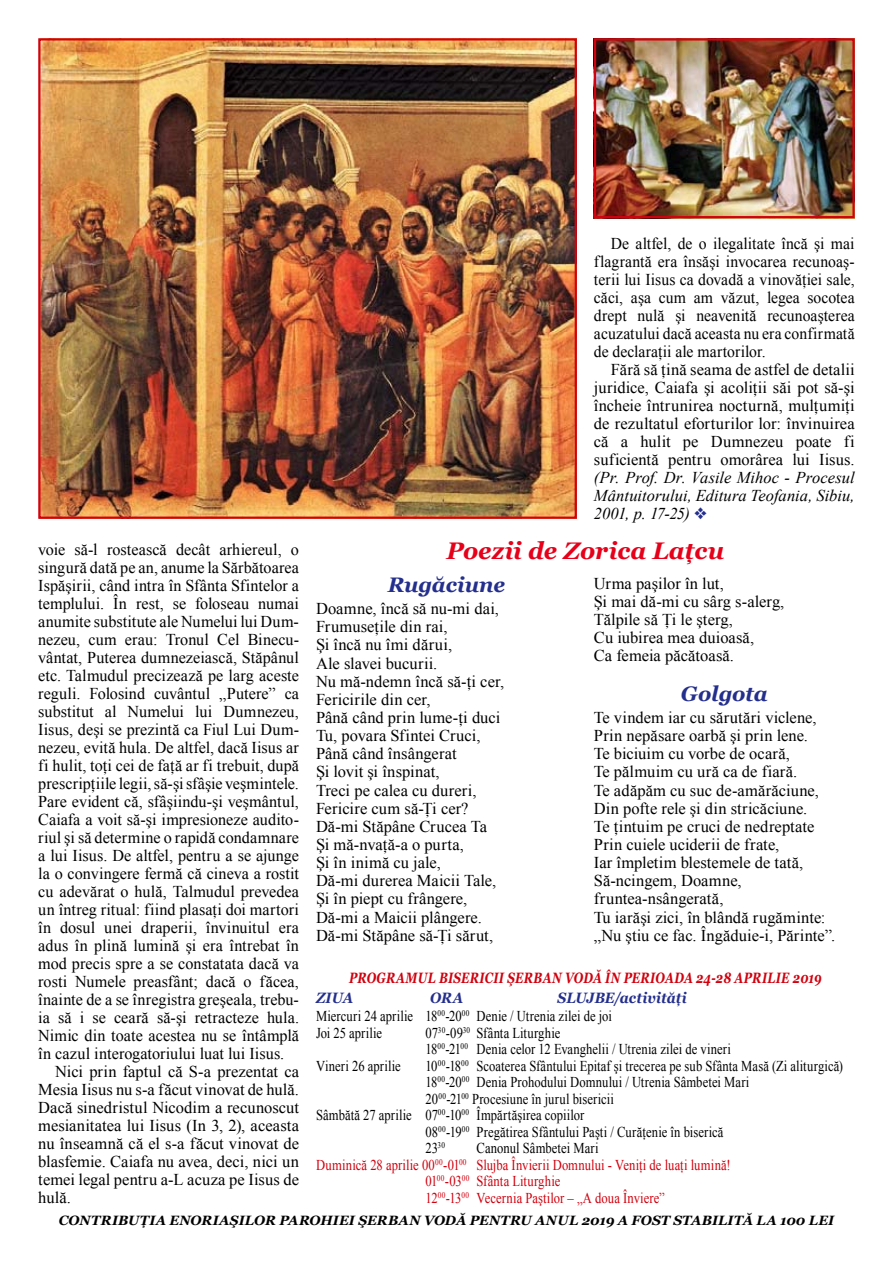
<style>
.page{position:relative;width:893px;height:1263px;background:#fff}
.page>*{position:absolute;margin:0;border:0;box-sizing:border-box;transform-origin:0 0}
.t1{font:italic 700 24px "Georgia";color:#e60019}
.t2{font:italic 700 21px "Georgia";letter-spacing:-.005em;color:#242f8d}
.t3{font:16.5px/18.1px "Times New Roman";letter-spacing:.005em;color:#000}
.t4{font:16.5px/18px "Times New Roman";letter-spacing:.005em;color:#000;text-align:justify;scale:.95 1}
.t5{font:italic 16.5px/18px "Times New Roman";color:#000;text-align:justify}
.t6{font:15px/16.5px "Times New Roman";letter-spacing:.005em;color:#000;scale:.84 1}
.t7{font:15px "Times New Roman";letter-spacing:.005em;color:#d1010e;scale:.84 1}
.t8{font:italic 700 15px "Georgia";letter-spacing:.01em;color:#d1010e;scale:.77 1}
.t9{font:italic 700 15px "Georgia";color:#242f8d;scale:.91 1}
.t10{font:italic 700 13.5px "Georgia";letter-spacing:.005em;color:#000}
.s1{color:#242f8d}
</style>
<div class="page">
<img style="left:41px;top:41px;width:533px;height:475px">
<div style="left:38px;top:38px;width:539px;height:481px;border:2px solid #d1010e"></div>
<img style="left:597px;top:41px;width:255px;height:174px">
<div style="left:594px;top:38px;width:261px;height:180px;border:2px solid #d1010e"></div>
<p class="t4" style="left:594px;top:234px;width:276px;text-indent:17px">De altfel, de o ilegalitate încă şi mai flagrantă era însăşi invocarea recunoaş&shy;terii lui Iisus ca dovadă a vinovăţiei sale, căci, aşa cum am văzut, legea socotea drept nulă şi neavenită recunoaşterea acuzatului dacă aceasta nu era confirmată de declaraţii ale martorilor.</p>
<p class="t3" style="left:594px;top:360px;width:262px;text-align:justify;text-indent:17px">Fără să ţină seama de astfel de detalii juridice, Caiafa şi acoliţii săi pot să-şi încheie întrunirea nocturnă, mulţumiţi de rezultatul eforturilor lor: învinuirea că a hulit pe Dumnezeu poate fi suficientă pentru omorârea lui Iisus.</p>
<p class="t5" style="left:594px;top:468px;width:262px">(Pr. Prof. Dr. Vasile Mihoc - Procesul Mântuitorului, Editura Teofania, Sibiu, 2001, p. 17-25) <span class="s1">❖</span></p>
<p class="t3" style="left:38px;top:540px;width:262px">voie să-l rostească decât arhiereul, o</p>
<h1 class="t1" style="left:447px;top:537px;width:279px">Poezii de Zorica Laţcu</h1>
<p class="t3" style="left:38px;top:558px;width:262px">singură dată pe an, anume la Sărbătoarea</p>
<p class="t3" style="left:38px;top:576px;width:262px">Ispăşirii, când intra în Sfânta Sfintelor a</p>
<p class="t3" style="left:38px;top:594px;width:262px">templului. În rest, se foloseau numai</p>
<p class="t3" style="left:38px;top:612px;width:262px">anumite substitute ale Numelui lui Dum-</p>
<p class="t3" style="left:38px;top:630px;width:262px">nezeu, cum erau: Tronul Cel Binecu-</p>
<p class="t3" style="left:38px;top:648px;width:262px">vântat, Puterea dumnezeiască, Stăpânul</p>
<p class="t3" style="left:38px;top:666px;width:262px">etc. Talmudul precizează pe larg aceste</p>
<p class="t3" style="left:38px;top:684px;width:262px">reguli. Folosind cuvântul „Putere” ca</p>
<p class="t3" style="left:38px;top:702px;width:262px">substitut al Numelui lui Dumnezeu,</p>
<p class="t3" style="left:38px;top:720px;width:262px">Iisus, deşi se prezintă ca Fiul Lui Dum-</p>
<p class="t3" style="left:38px;top:738px;width:262px">nezeu, evită hula. De altfel, dacă Iisus ar</p>
<p class="t3" style="left:38px;top:756px;width:262px">fi hulit, toţi cei de faţă ar fi trebuit, după</p>
<p class="t3" style="left:38px;top:774px;width:262px">prescripţiile legii, să-şi sfâşie veşmintele.</p>
<p class="t3" style="left:38px;top:792px;width:262px">Pare evident că, sfâşiindu-şi veşmântul,</p>
<p class="t3" style="left:38px;top:810px;width:262px">Caiafa a voit să‑şi impresioneze audito-</p>
<p class="t3" style="left:38px;top:828px;width:262px">riul şi să determine o rapidă condamnare</p>
<p class="t3" style="left:38px;top:846px;width:262px">a lui Iisus. De altfel, pentru a se ajunge</p>
<p class="t3" style="left:38px;top:864px;width:262px">la o convingere fermă că cineva a rostit</p>
<p class="t3" style="left:38px;top:882px;width:262px">cu adevărat o hulă, Talmudul prevedea</p>
<p class="t3" style="left:38px;top:900px;width:262px">un întreg ritual: fiind plasaţi doi martori</p>
<p class="t3" style="left:38px;top:918px;width:262px">în dosul unei draperii, învinuitul era</p>
<p class="t3" style="left:38px;top:936px;width:262px">adus în plină lumină şi era întrebat în</p>
<p class="t3" style="left:38px;top:954px;width:262px">mod precis spre a se constatata dacă va</p>
<p class="t3" style="left:38px;top:972px;width:262px">rosti Numele preasfânt; dacă o făcea,</p>
<p class="t3" style="left:38px;top:990px;width:262px">înainte de a se înregistra greşeala, trebu-</p>
<p class="t3" style="left:38px;top:1008px;width:262px">ia să i se ceară să-şi retracteze hula.</p>
<p class="t3" style="left:38px;top:1026px;width:262px">Nimic din toate acestea nu se întâmplă</p>
<p class="t3" style="left:38px;top:1044px;width:248px">în cazul interogatoriului luat lui Iisus.</p>
<p class="t3" style="left:55px;top:1062px;width:245px">Nici prin faptul că S-a prezentat ca</p>
<p class="t3" style="left:38px;top:1080px;width:262px">Mesia Iisus nu s-a făcut vinovat de hulă.</p>
<p class="t3" style="left:38px;top:1098px;width:262px">Dacă sinedristul Nicodim a recunoscut</p>
<p class="t3" style="left:38px;top:1116px;width:262px">mesianitatea lui Iisus (In 3, 2), aceasta</p>
<p class="t3" style="left:38px;top:1134px;width:262px">nu înseamnă că el s-a făcut vinovat de</p>
<p class="t3" style="left:38px;top:1152px;width:262px">blasfemie. Caiafa nu avea, deci, nici un</p>
<p class="t3" style="left:38px;top:1170px;width:262px">temei legal pentru a-L acuza pe Iisus de</p>
<p class="t3" style="left:38px;top:1188px;width:34px">hulă.</p>
<p class="t2" style="left:388px;top:573px;width:119px">Rugăciune</p>
<p class="t3" style="left:316px;top:599px;width:190px">Doamne, încă să nu-mi dai,<br>Frumuseţile din rai,<br>Şi încă nu îmi dărui,<br>Ale slavei bucurii.<br>Nu mă-ndemn încă să-ţi cer,<br>Fericirile din cer,<br>Până când prin lume-ţi duci<br>Tu, povara Sfintei Cruci,<br>Până când însângerat<br>Şi lovit şi înspinat,<br>Treci pe calea cu dureri,<br>Fericire cum să-Ţi cer?<br>Dă-mi Stăpâne Crucea Ta<br>Şi mă-nvaţă-a o purta,<br>Şi în inimă cu jale,<br>Dă-mi durerea Maicii Tale,<br>Şi în piept cu frângere,<br>Dă-mi a Maicii plângere.<br>Dă-mi Stăpâne să-Ţi sărut,</p>
<p class="t3" style="left:594px;top:574px;width:192px">Urma paşilor în lut,<br>Şi mai dă-mi cu sârg s-alerg,<br>Tălpile să Ţi le şterg,<br>Cu iubirea mea duioasă,<br>Ca femeia păcătoasă.</p>
<p class="t2" style="left:681px;top:681px;width:88px">Golgota</p>
<p class="t3" style="left:594px;top:708px;width:243px">Te vindem iar cu sărutări viclene,<br>Prin nepăsare oarbă şi prin lene.<br>Te biciuim cu vorbe de ocară,<br>Te pălmuim cu ură ca de fiară.<br>Te adăpăm cu suc de-amărăciune,<br>Din pofte rele şi din stricăciune.<br>Te ţintuim pe cruci de nedreptate<br>Prin cuiele uciderii de frate,<br>Iar împletim blestemele de tată,<br>Să-ncingem, Doamne, fruntea-nsângerată,<br>Tu iarăşi zici, în blândă rugăminte: „Nu ştiu ce fac. Îngăduie-i, Părinte”.</p>
<p class="t8" style="left:349px;top:969px;width:128px">Programul bisericii</p>
<p class="t8" style="left:507px;top:969px;width:24px">Şerban</p>
<p class="t8" style="left:565px;top:969px;width:25px">Vodă</p>
<p class="t8" style="left:605px;top:969px;width:180px">ÎN PERIOADA 24-28 aprilie</p>
<p class="t8" style="left:793px;top:969px;width:39px">2019</p>
<p class="t9" style="left:316px;top:989px;width:42px">ZIUA</p>
<p class="t9" style="left:430px;top:989px;width:38px">ORA</p>
<p class="t9" style="left:558px;top:989px;width:143px">SLUJBE/activităţi</p>
<p class="t6" style="left:316px;top:1008px;width:354px">Miercuri 24 aprilie 18<sup>00</sup>-20<sup>00</sup> Denie / Utrenia zilei de joi<br>Joi 25 aprilie</p>
<p class="t6" style="left:426px;top:1024px;width:365px">07<sup>30</sup>-09<sup>30</sup> Sfânta Liturghie<br>18<sup>00</sup>-21<sup>00</sup> Denia celor 12 Evanghelii / Utrenia zilei de vineri</p>
<p class="t6" style="left:316px;top:1057px;width:102px">Vineri 26 aprilie</p>
<p class="t6" style="left:426px;top:1057px;width:499px">10<sup>00</sup>-18<sup>00</sup> Scoaterea Sfântului Epitaf şi trecerea pe sub Sfânta Masă (Zi aliturgică)</p>
<p class="t6" style="left:426px;top:1074px;width:387px">18<sup>00</sup>-20<sup>00</sup> Denia Prohodului Domnului / Utrenia Sâmbetei Mari</p>
<p class="t6" style="left:426px;top:1090px;width:226px">20<sup>00</sup>-21<sup>00</sup> Procesiune în jurul bisericii</p>
<p class="t6" style="left:316px;top:1107px;width:321px">Sâmbătă 27 aprilie 07<sup>00</sup>-10<sup>00</sup> Împărtăşirea copiilor</p>
<p class="t6" style="left:426px;top:1123px;width:356px">08<sup>00</sup>-19<sup>00</sup> Pregătirea Sfântului Paşti / Curăţenie în biserică</p>
<p class="t6" style="left:426px;top:1140px;width:25px">23<sup>30</sup></p>
<p class="t6" style="left:477px;top:1140px;width:147px">Canonul Sâmbetei Mari</p>
<p class="t7" style="left:316px;top:1155px;width:495px">Duminică 28 aprilie 00<sup>00</sup>-01<sup>00</sup> Slujba Învierii Domnului - Veniţi de luaţi lumină!</p>
<p class="t7" style="left:426px;top:1171px;width:162px">01<sup>00</sup>-03<sup>00</sup> Sfânta Liturghie</p>
<p class="t7" style="left:426px;top:1188px;width:286px">12<sup>00</sup>-13<sup>00</sup> Vecernia Paştilor – „A doua Înviere”</p>
<p class="t10" style="left:59px;top:1212px;width:777px">CONTRIBUŢIA ENORIAŞILOR PAROHIEI ŞERBAN VODĂ PENTRU ANUL 2019 A FOST STABILITĂ LA 100 LEI</p>
</div>
